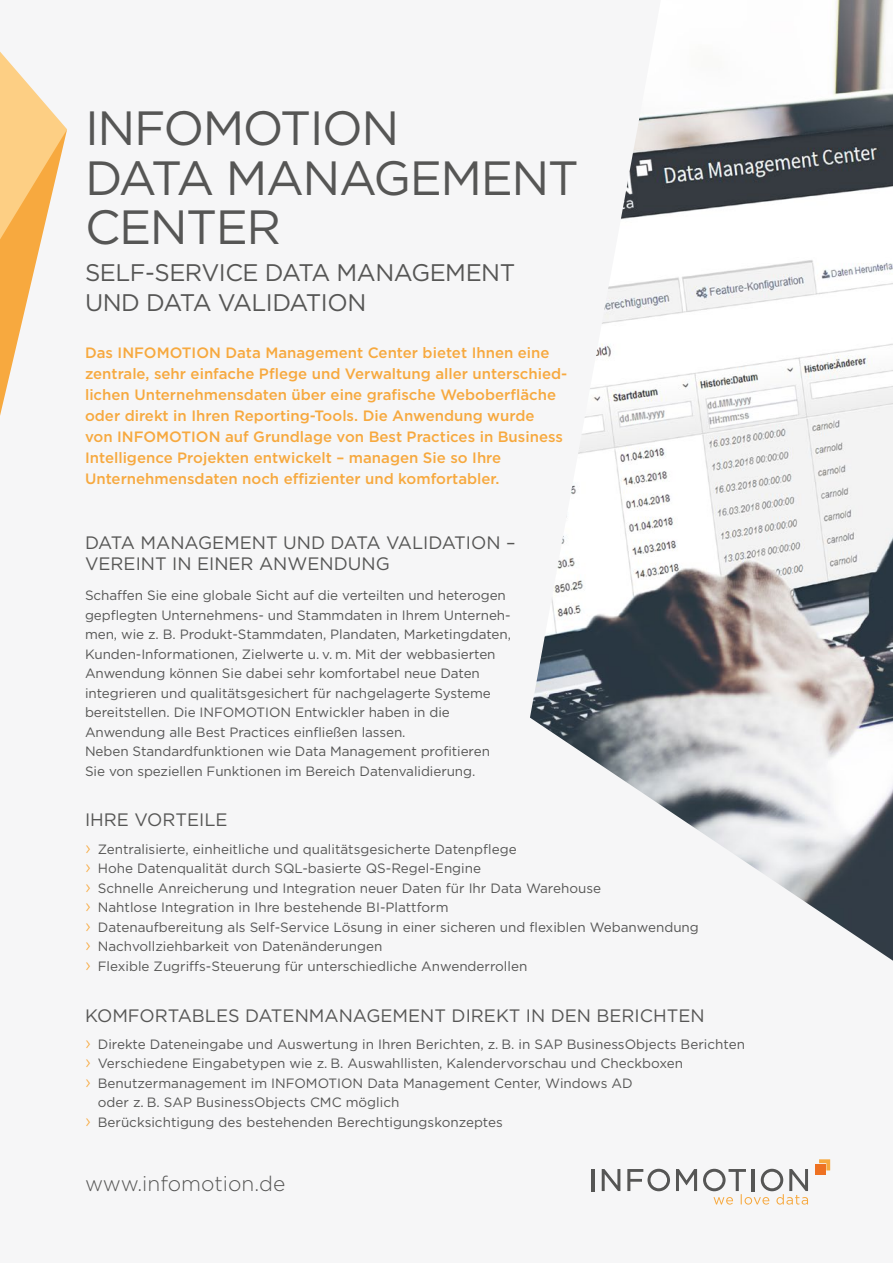
<style>
.page{position:relative;width:893px;height:1263px;background:#f6f6f7}
.page>*{position:absolute;margin:0;border:0;box-sizing:border-box;transform-origin:0 0}
.t1{font:48px/49.5px "Gotham";letter-spacing:-.03em;color:#565655}
.t2{font:24px/30px "Gotham";letter-spacing:-.02em;color:#565655}
.t3{font:300 21px "Gotham";color:#565655}
.t4{font:18px/21px "Gotham";color:#565655}
.t5{font:500 15px/21px "Gotham";color:#f7a93f}
.t6{font:13.5px/19.5px "Gotham";letter-spacing:-.005em;color:#565655}
.s1{font-weight:300;font-size:18.75px;color:#f7a93f}
</style>
<div class="page">
<svg style="left:0;top:52px;width:67px;height:364px"></svg>
<img style="left:530px;top:0;width:363px;height:961px">
<div style="left:815px;top:1164px;width:10px;height:10px;background:#ee7122"></div>
<svg style="left:819px;top:1159px;width:11px;height:11px"></svg>
<hr style="left:591px;top:1169px;width:3px;height:22px;background:#565655">
<svg style="left:602px;top:1169px;width:18px;height:22px"></svg>
<svg style="left:676px;top:1169px;width:21px;height:22px"></svg>
<svg style="left:627px;top:1169px;width:43px;height:22px"></svg>
<svg style="left:703px;top:1169px;width:105px;height:35px"></svg>
<h1 class="t1" style="left:85px;top:103px;width:495px">INFOMOTION<br>DATA MANAGEMENT<br>CENTER</h1>
<h2 class="t2" style="left:85px;top:257px;width:432px">SELF-SERVICE DATA MANAGEMENT<br>UND DATA VALIDATION</h2>
<p class="t5" style="left:85px;top:342px;width:484px">Das INFOMOTION Data Management Center bietet Ihnen eine zentrale, sehr einfache Pflege und Verwaltung aller unterschied&shy;lichen Unternehmensdaten über eine grafische Weboberfläche oder direkt in Ihren Reporting-Tools. Die Anwendung wurde<br>von INFOMOTION auf Grundlage von Best Practices in Business Intelligence Projekten entwickelt – managen Sie so Ihre Unternehmensdaten noch effizienter und komfortabler.</p>
<h3 class="t4" style="left:85px;top:532px;width:432px">DATA MANAGEMENT UND DATA VALIDATION –<br>VEREINT IN EINER ANWENDUNG</h3>
<p class="t6" style="left:85px;top:585px;width:428px">Schaffen Sie eine globale Sicht auf die verteilten und heterogen gepflegten Unternehmens- und Stammdaten in Ihrem Unterneh&shy;men, wie z. B. Produkt-Stammdaten, Plandaten, Marketingdaten, Kunden-Informationen, Zielwerte u. v. m. Mit der webbasierten Anwendung können Sie dabei sehr komfortabel neue Daten integrieren und qualitätsgesichert für nachgelagerte Systeme bereitstellen. Die INFOMOTION Entwickler haben in die Anwendung alle Best Practices einfließen lassen.<br>Neben Standardfunktionen wie Data Management profitieren Sie von speziellen Funktionen im Bereich Datenvalidierung.</p>
<h3 class="t4" style="left:85px;top:808px;width:144px">IHRE VORTEILE</h3>
<p class="t6" style="left:85px;top:839px;width:615px"><span class="s1">›</span> Zentralisierte, einheitliche und qualitätsgesicherte Datenpflege<br><span class="s1">›</span> Hohe Datenqualität durch SQL-basierte QS-Regel-Engine<br><span class="s1">›</span> Schnelle Anreicherung und Integration neuer Daten für Ihr Data Warehouse<br><span class="s1">›</span> Nahtlose Integration in Ihre bestehende BI-Plattform<br><span class="s1">›</span> Datenaufbereitung als Self-Service Lösung in einer sicheren und flexiblen Webanwendung <span class="s1">›</span> Nachvollziehbarkeit von Datenänderungen<br><span class="s1">›</span> Flexible Zugriffs-Steuerung für unterschiedliche Anwenderrollen</p>
<h3 class="t4" style="left:85px;top:1004px;width:621px">KOMFORTABLES DATENMANAGEMENT DIREKT IN DEN BERICHTEN</h3>
<p class="t6" style="left:85px;top:1034px;width:661px"><span class="s1">›</span> Direkte Dateneingabe und Auswertung in Ihren Berichten, z. B. in SAP BusinessObjects Berichten</p>
<p class="t6" style="left:85px;top:1053px;width:599px"><span class="s1">›</span> Verschiedene Eingabetypen wie z. B. Auswahllisten, Kalendervorschau und Checkboxen</p>
<p class="t6" style="left:85px;top:1073px;width:549px"><span class="s1">›</span> Benutzermanagement im INFOMOTION Data Management Center, Windows AD</p>
<p class="t6" style="left:98px;top:1092px;width:303px">oder z. B. SAP BusinessObjects CMC möglich</p>
<p class="t6" style="left:85px;top:1112px;width:419px"><span class="s1">›</span> Berücksichtigung des bestehenden Berechtigungskonzeptes</p>
<h3 class="t3" style="left:85px;top:1170px;width:202px">www.infomotion.de</h3>
</div>
